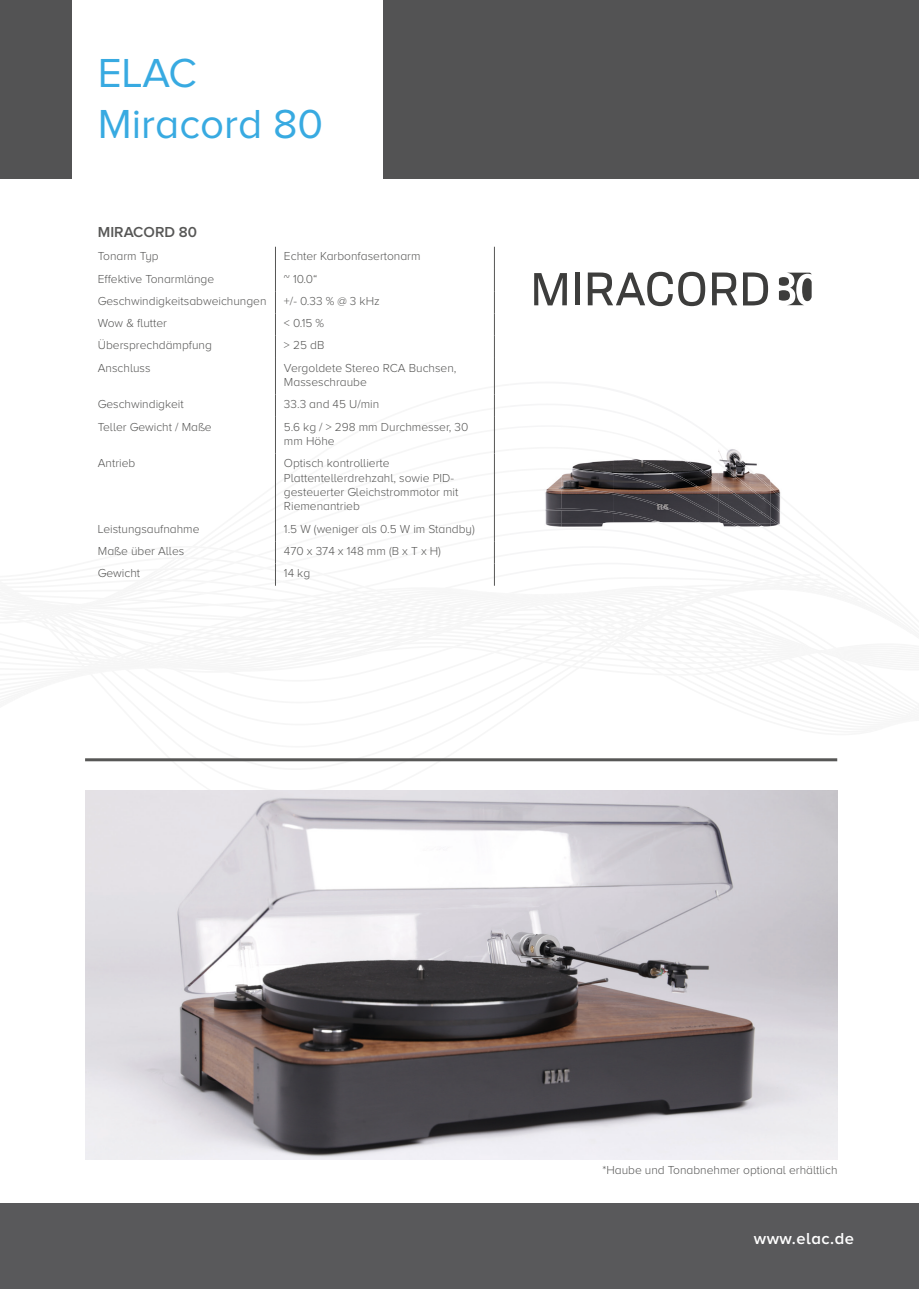
<style>
.page{position:relative;width:919px;height:1289px;background:#fff}
.page>*{position:absolute;margin:0;border:0;box-sizing:border-box;transform-origin:0 0}
.t1{font:42px/50.4px "Proxima Nova A";color:#38aae1}
.t2{font:600 16.5px "Proxima Nova A";letter-spacing:.03em;color:#fff}
.t3{font:600 15px "Proxima Nova A";color:#575756}
.t4{font:300 12px/14.4px "Proxima Nova A";color:#575756}
</style>
<div class="page">
<svg style="left:85px;top:761px;width:750px;height:1px"></svg>
<hr style="left:85px;top:758px;width:752px;height:3px;background:#575756">
<div style="left:0;top:1203px;width:918px;height:85px;background:#59595b"></div>
<svg style="left:778px;top:273px;width:33px;height:32px"></svg>
<svg style="left:534px;top:273px;width:33px;height:32px"></svg>
<hr style="left:575px;top:272px;width:4px;height:33px;background:#3d3d3c">
<svg style="left:587px;top:272px;width:85px;height:34px"></svg>
<svg style="left:678px;top:272px;width:27px;height:34px"></svg>
<svg style="left:712px;top:272px;width:25px;height:33px"></svg>
<svg style="left:743px;top:272px;width:25px;height:33px"></svg>
<svg style="left:275px;top:247px;width:1px;height:111px"></svg>
<svg style="left:494px;top:247px;width:1px;height:111px"></svg>
<hr style="left:275px;top:358px;width:1px;height:36px;background:#575756">
<hr style="left:494px;top:358px;width:1px;height:36px;background:#575756">
<svg style="left:275px;top:394px;width:1px;height:23px"></svg>
<svg style="left:494px;top:394px;width:1px;height:23px"></svg>
<hr style="left:275px;top:417px;width:1px;height:36px;background:#575756">
<hr style="left:494px;top:417px;width:1px;height:36px;background:#575756">
<hr style="left:275px;top:453px;width:1px;height:66px;background:#575756">
<hr style="left:494px;top:453px;width:1px;height:66px;background:#575756">
<div style="left:0;top:0;width:918px;height:179px;background:#535354"></div>
<div style="left:72px;top:0;width:311px;height:179px;background:#fff"></div>
<img style="left:545px;top:460px;width:230px;height:52px">
<img style="left:545px;top:508px;width:62px;height:4px">
<img style="left:545px;top:489px;width:67px;height:5px">
<img style="left:612px;top:492px;width:51px;height:15px">
<img style="left:663px;top:506px;width:3px;height:6px">
<img style="left:545px;top:468px;width:16px;height:4px">
<img style="left:561px;top:468px;width:53px;height:7px">
<img style="left:613px;top:473px;width:53px;height:17px">
<img style="left:666px;top:488px;width:52px;height:24px">
<img style="left:613px;top:458px;width:53px;height:13px">
<img style="left:666px;top:469px;width:31px;height:17px">
<img style="left:694px;top:486px;width:24px;height:15px">
<img style="left:666px;top:460px;width:34px;height:9px">
<img style="left:697px;top:469px;width:21px;height:14px">
<img style="left:718px;top:498px;width:45px;height:14px">
<svg style="left:274px;top:512px;width:496px;height:74px"></svg>
<img style="left:701px;top:460px;width:17px;height:4px">
<img style="left:718px;top:483px;width:46px;height:15px">
<svg style="left:761px;top:498px;width:9px;height:7px"></svg>
<img style="left:718px;top:449px;width:48px;height:34px">
<svg style="left:763px;top:483px;width:7px;height:6px"></svg>
<img style="left:770px;top:486px;width:12px;height:41px">
<img style="left:85px;top:790px;width:752px;height:369px">
<h1 class="t1" style="left:98px;top:47px;width:227px">ELAC<br>Miracord 80</h1>
<p class="t3" style="left:98px;top:224px;width:101px">MIRACORD 80</p>
<p class="t4" style="left:98px;top:249px;width:62px">Tonarm Typ</p>
<p class="t4" style="left:284px;top:249px;width:138px">Echter Karbonfasertonarm</p>
<p class="t4" style="left:98px;top:271px;width:118px">Effektive Tonarmlänge</p>
<p class="t4" style="left:284px;top:271px;width:35px">~ 10.0“</p>
<p class="t4" style="left:98px;top:294px;width:170px">Geschwindigkeitsabweichungen</p>
<p class="t4" style="left:284px;top:294px;width:97px">+/- 0.33 % @ 3 kHz</p>
<p class="t4" style="left:98px;top:316px;width:71px">Wow &amp; flutter</p>
<p class="t4" style="left:284px;top:316px;width:42px">&lt; 0.15 %</p>
<p class="t4" style="left:98px;top:338px;width:115px">Übersprechdämpfung</p>
<p class="t4" style="left:284px;top:338px;width:42px">&gt; 25 dB</p>
<p class="t4" style="left:98px;top:360px;width:54px">Anschluss</p>
<p class="t4" style="left:284px;top:360px;width:174px">Vergoldete Stereo RCA Buchsen,<br>Masseschraube</p>
<p class="t4" style="left:98px;top:397px;width:87px">Geschwindigkeit</p>
<p class="t4" style="left:284px;top:397px;width:97px">33.3 and 45 U/min</p>
<p class="t4" style="left:98px;top:419px;width:115px">Teller Gewicht / Maße</p>
<p class="t4" style="left:284px;top:419px;width:186px">5.6 kg / &gt; 298 mm Durchmesser, 30 mm Höhe</p>
<p class="t4" style="left:98px;top:456px;width:39px">Antrieb</p>
<p class="t4" style="left:284px;top:456px;width:176px">Optisch kontrollierte<br>Plattentellerdrehzahl, sowie PID&shy;gesteuerter Gleichstrommotor mit<br>Riemenantrieb</p>
<p class="t4" style="left:98px;top:521px;width:103px">Leistungsaufnahme</p>
<p class="t4" style="left:284px;top:521px;width:192px">1.5 W (weniger als 0.5 W im Standby)</p>
<p class="t4" style="left:98px;top:543px;width:88px">Maße über Alles</p>
<p class="t4" style="left:284px;top:543px;width:158px">470 x 374 x 148 mm (B x T x H)</p>
<p class="t4" style="left:98px;top:566px;width:44px">Gewicht</p>
<p class="t4" style="left:284px;top:566px;width:28px">14 kg</p>
<p class="t4" style="left:602px;top:1162px;width:236px">*Haube und Tonabnehmer optional erhältlich</p>
<h2 class="t2" style="left:753px;top:1228px;width:102px">www.elac.de</h2>
</div>
